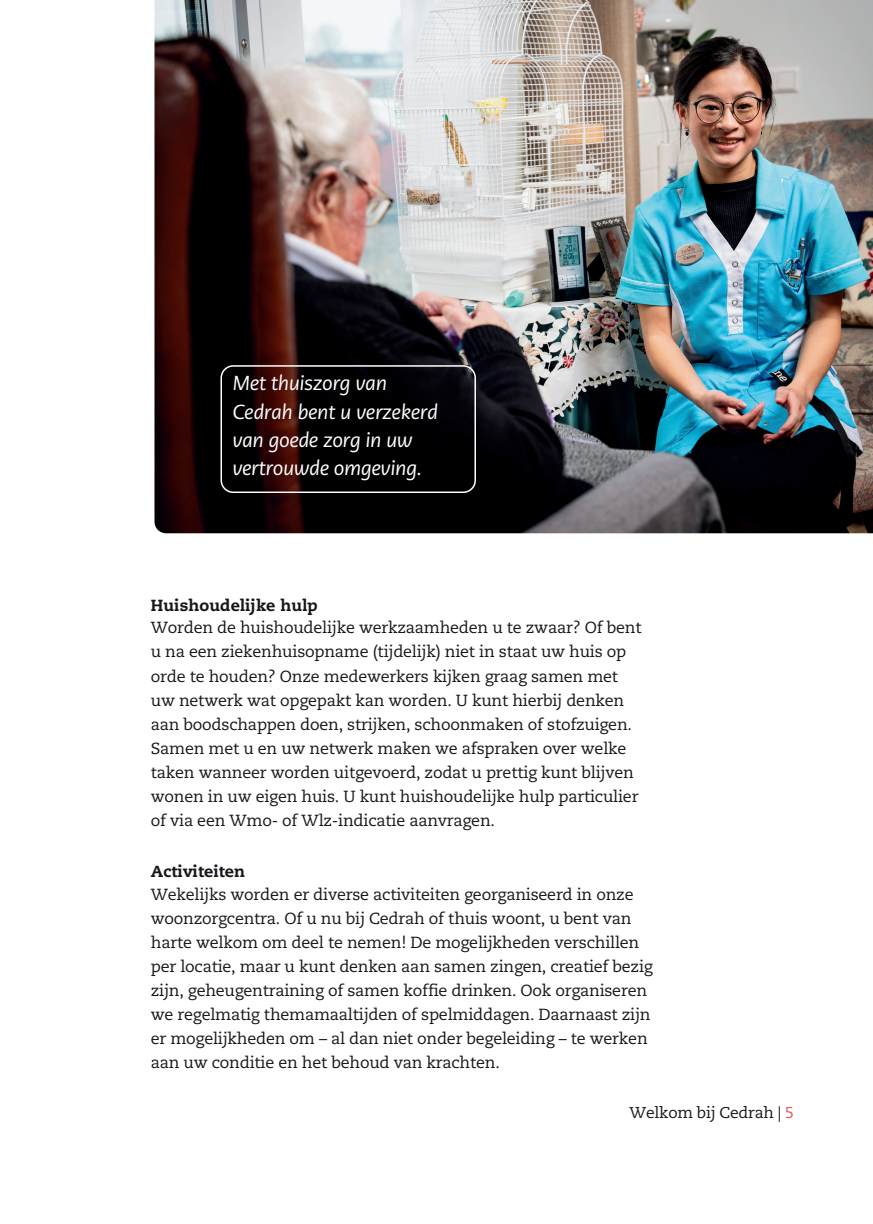
<style>
.page{position:relative;width:873px;height:1224px;background:#fff}
.page>*{position:absolute;margin:0;border:0;box-sizing:border-box;transform-origin:0 0}
.t1{font:italic 20.2px/28.4px "PMN Caecilia Sans Head";letter-spacing:.005em;color:#fff}
.t2{font:16px/24px "Caecilia LT Pro 55 Roman";letter-spacing:-.015em;color:#19151b}
.t3{font:800 16px "Caecilia LT Pro 85";letter-spacing:.005em;color:#19151b}
.t4{font:15.6px "Caecilia LT Pro 55 Roman";letter-spacing:-.015em;color:#19151b}
.s1{color:#ed4b54}
</style>
<div class="page">
<img style="left:155px;top:0;width:718px;height:533px">
<svg style="left:220px;top:365px;width:256px;height:128px;background:#130b0b"></svg>
<p class="t1" style="left:233px;top:369px;width:207px">Met thuiszorg van<br>Cedrah bent u verzekerd van goede zorg in uw vertrouwde omgeving.</p>
<p class="t3" style="left:151px;top:594px;width:169px">Huishoudelijke hulp</p>
<p class="t2" style="left:151px;top:616px;width:492px">Worden de huishoudelijke werkzaamheden u te zwaar? Of bent u na een ziekenhuisopname (tijdelijk) niet in staat uw huis op orde te houden? Onze medewerkers kijken graag samen met uw netwerk wat opgepakt kan worden. U kunt hierbij denken aan boodschappen doen, strijken, schoonmaken of stofzuigen.<br>Samen met u en uw netwerk maken we afspraken over welke taken wanneer worden uitgevoerd, zodat u prettig kunt blijven wonen in uw eigen huis. U kunt huishoudelijke hulp particulier of via een Wmo- of Wlz-indicatie aanvragen.</p>
<p class="t3" style="left:151px;top:860px;width:96px">Activiteiten</p>
<p class="t2" style="left:151px;top:882px;width:503px">Wekelijks worden er diverse activiteiten georganiseerd in onze woonzorgcentra. Of u nu bij Cedrah of thuis woont, u bent van harte welkom om deel te nemen! De mogelijkheden verschillen per locatie, maar u kunt denken aan samen zingen, creatief bezig zijn, geheugentraining of samen koffie drinken. Ook organiseren we regelmatig themamaaltijden of spelmiddagen. Daarnaast zijn er mogelijkheden om – al dan niet onder begeleiding – te werken aan uw conditie en het behoud van krachten.</p>
<p class="t4" style="left:630px;top:1102px;width:166px">Welkom bij Cedrah | <span class="s1">5</span></p>
</div>
